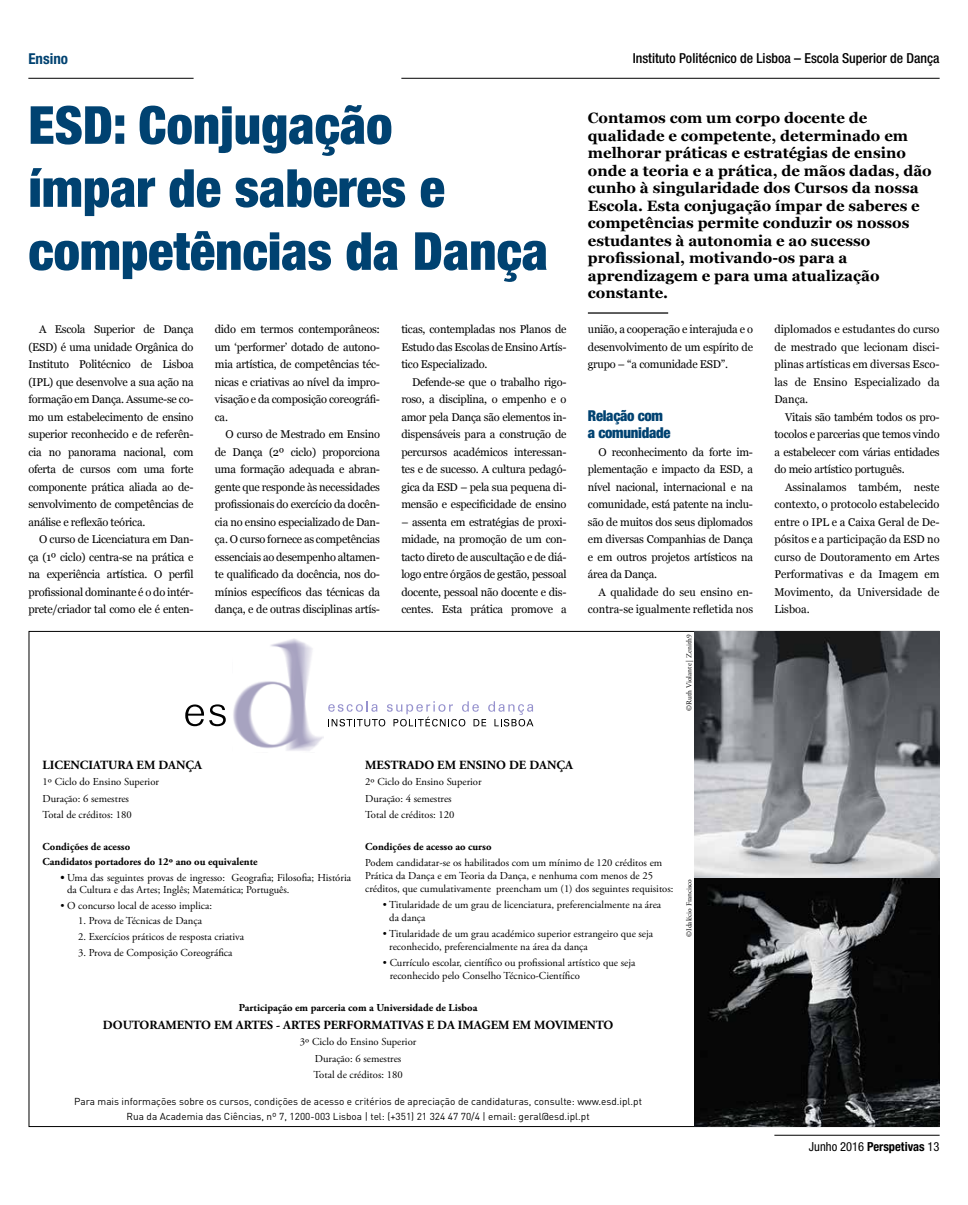
<style>
.page{position:relative;width:968px;height:1205px;background:#fff}
.page>*{position:absolute;margin:0;border:0;box-sizing:border-box;transform-origin:0 0}
.t1{font:900 condensed 52.5px/63px "Helvetica Neue LT Std";color:#004271}
.t2{font:700 15px/17.5px "Georgia";color:#000}
.t3{font:900 condensed 15px/17.5px "Helvetica Neue LT Std";letter-spacing:-.02em;color:#004271}
.t4{font:700 condensed 15px "Helvetica Neue LT Std";color:#004271}
.t5{font:500 condensed 13.75px "Helvetica Neue LT Std";color:#000}
.t6{font:700 12.5px "Adobe Garamond Pro";color:#000}
.t7{font:condensed 12.5px "Helvetica Neue LT Std";color:#000}
.t8{font:11.25px/17.5px "Georgia";letter-spacing:-.02em;color:#000;text-align:justify}
.t9{font:11.25px/17.5px "Georgia";color:#000;text-align:right}
.t10{font:10.62px/16.2px "Adobe Garamond Pro";color:#000}
.t11{font:700 10.62px/15.6px "Adobe Garamond Pro";color:#000}
.t12{font:10px/15px "DIN Pro";color:#000;text-align:center}
.t13{font:7.5px "Adobe Garamond Pro";color:#000}
.s1{font-weight:700}
</style>
<div class="page">
<hr style="left:28px;top:78px;width:165px;height:1px;background:#000">
<hr style="left:401px;top:78px;width:538px;height:1px;background:#000">
<hr style="left:774px;top:1135px;width:165px;height:1px;background:#000">
<hr style="left:587px;top:312px;width:81px;height:2px;background:#000">
<svg style="left:185px;top:704px;width:41px;height:22px"></svg>
<svg style="left:328px;top:701px;width:205px;height:25px"></svg>
<img style="left:233px;top:639px;width:91px;height:112px">
<img style="left:694px;top:631px;width:245px;height:496px">
<h2 class="t4" style="left:28px;top:49px;width:41px">Ensino</h2>
<h1 class="t1" style="left:28px;top:93px;width:521px">ESD: Conjugação<br>ímpar de saberes e competências da Dança</h1>
<p class="t8" style="left:28px;top:320px;width:167px;text-indent:11px">A Escola Superior de Dança (ESD) é uma unidade Orgânica do Instituto Politécnico de Lisboa (IPL) que desenvolve a sua ação na formação em Dança. Assume-se co&shy;mo um estabelecimento de ensino superior reconhecido e de referên&shy;cia no panorama nacional, com oferta de cursos com uma forte componente prática aliada ao de&shy;senvolvimento de competências de análise e reflexão teórica.</p>
<p class="t8" style="left:28px;top:530px;width:167px;text-indent:11px">O curso de Licenciatura em Dan&shy;ça (1º ciclo) centra-se na prática e na experiência artística. O perfil profissional dominante é o do intér&shy;prete/criador tal como ele é enten-</p>
<p class="t8" style="left:215px;top:320px;width:167px">dido em termos contemporâneos: um ‘performer’ dotado de autono&shy;mia artística, de competências téc&shy;nicas e criativas ao nível da impro&shy;visação e da composição coreográfi&shy;ca.</p>
<p class="t8" style="left:215px;top:425px;width:167px;text-indent:11px">O curso de Mestrado em Ensino de Dança (2º ciclo) proporciona uma formação adequada e abran&shy;gente que responde às necessidades profissionais do exercício da docên&shy;cia no ensino especializado de Dan&shy;ça. O curso fornece as competências essenciais ao desempenho altamen&shy;te qualificado da docência, nos do&shy;mínios específicos das técnicas da dança, e de outras disciplinas artís-</p>
<p class="t8" style="left:401px;top:320px;width:167px">ticas, contempladas nos Planos de Estudo das Escolas de Ensino Artís&shy;tico Especializado.</p>
<p class="t8" style="left:401px;top:373px;width:167px;text-indent:11px">Defende-se que o trabalho rigo&shy;roso, a disciplina, o empenho e o amor pela Dança são elementos in&shy;dispensáveis para a construção de percursos académicos interessan&shy;tes e de sucesso. A cultura pedagó&shy;gica da ESD – pela sua pequena di&shy;mensão e especificidade de ensino</p>
<p class="t8" style="left:401px;top:513px;width:167px">– assenta em estratégias de proxi&shy;midade, na promoção de um con&shy;tacto direto de auscultação e de diá&shy;logo entre órgãos de gestão, pessoal docente, pessoal não docente e dis&shy;centes. Esta prática promove a</p>
<p class="t5" style="left:632px;top:50px;width:308px">Instituto Politécnico de Lisboa – Escola Superior de Dança</p>
<p class="t2" style="left:587px;top:108px;width:345px">Contamos com um corpo docente de qualidade e competente, determinado em melhorar práticas e estratégias de ensino onde a teoria e a prática, de mãos dadas, dão cunho à singularidade dos Cursos da nossa Escola. Esta conjugação ímpar de saberes e competências permite conduzir os nossos estudantes à autonomia e ao sucesso profissional, motivando-os para a aprendizagem e para uma atualização constante.</p>
<p class="t8" style="left:587px;top:320px;width:167px">união, a cooperação e interajuda e o desenvolvimento de um espírito de grupo – “a comunidade ESD”.</p>
<h2 class="t3" style="left:587px;top:406px;width:84px">Relação com a comunidade</h2>
<p class="t8" style="left:587px;top:443px;width:167px;text-indent:11px">O reconhecimento da forte im&shy;plementação e impacto da ESD, a nível nacional, internacional e na comunidade, está patente na inclu&shy;são de muitos dos seus diplomados em diversas Companhias de Dança e em outros projetos artísticos na área da Dança.</p>
<p class="t9" style="left:587px;top:583px;width:167px">A qualidade do seu ensino en&shy;contra-se igualmente refletida nos</p>
<p class="t13" style="left:684px;top:710px;width:78px;rotate:-90deg">©Ruth Violante | Zenith9</p>
<p class="t8" style="left:774px;top:320px;width:167px">diplomados e estudantes do curso de mestrado que lecionam disci&shy;plinas artísticas em diversas Esco&shy;las de Ensino Especializado da Dança.</p>
<p class="t8" style="left:774px;top:408px;width:167px;text-indent:11px">Vitais são também todos os pro&shy;tocolos e parcerias que temos vindo a estabelecer com várias entidades do meio artístico português.</p>
<p class="t8" style="left:774px;top:478px;width:167px;text-indent:11px">Assinalamos também, neste contexto, o protocolo estabelecido entre o IPL e a Caixa Geral de De&shy;pósitos e a participação da ESD no curso de Doutoramento em Artes Performativas e da Imagem em Movimento, da Universidade de Lisboa.</p>
<p class="t6" style="left:43px;top:758px;width:161px">LICENCIATURA EM DANÇA</p>
<p class="t10" style="left:43px;top:774px;width:118px">1º Ciclo do Ensino Superior<br>Duração: 6 semestres<br>Total de créditos: 180</p>
<p class="t11" style="left:43px;top:839px;width:216px">Condições de acesso<br>Candidatos portadores do 12º ano ou equivalente</p>
<p class="t10" style="left:67px;top:872px;width:285px;line-height:12.1px;text-indent:-7px"><span class="s1">•</span> Uma das seguintes provas de ingresso: Geografia; Filosofia; História da Cultura e das Artes; Inglês; Matemática; Português.</p>
<p class="t10" style="left:60px;top:897px;width:153px">• O concurso local de acesso implica:</p>
<p class="t10" style="left:78px;top:913px;width:125px">1. Prova de Técnicas de Dança</p>
<p class="t10" style="left:78px;top:929px;width:167px">2. Exercícios práticos de resposta criativa</p>
<p class="t10" style="left:78px;top:944px;width:156px">3. Prova de Composição Coreográfica</p>
<p class="t6" style="left:365px;top:758px;width:209px">MESTRADO EM ENSINO DE DANÇA</p>
<p class="t10" style="left:365px;top:774px;width:118px">2º Ciclo do Ensino Superior<br>Duração: 4 semestres<br>Total de créditos: 120</p>
<p class="t11" style="left:365px;top:839px;width:128px">Condições de acesso ao curso</p>
<p class="t10" style="left:365px;top:856px;width:310px;line-height:12.8px">Podem candidatar-se os habilitados com um mínimo de 120 créditos em<br>Prática da Dança e em Teoria da Dança, e nenhuma com menos de 25 créditos, que cumulativamente preencham um (1) dos seguintes requisitos:</p>
<p class="t10" style="left:389px;top:898px;width:273px;line-height:12.8px;text-indent:-6px">• Titularidade de um grau de licenciatura, preferencialmente na área da dança</p>
<p class="t10" style="left:389px;top:927px;width:265px;line-height:12.8px;text-indent:-6px">• Titularidade de um grau académico superior estrangeiro que seja reconhecido, preferencialmente na área da dança</p>
<p class="t10" style="left:389px;top:956px;width:247px;line-height:12.8px;text-indent:-7px">• Currículo escolar, científico ou profissional artístico que seja reconhecido pelo Conselho Técnico-Científico</p>
<p class="t11" style="left:239px;top:999px;width:240px">Participação em parceria com a Universidade de Lisboa</p>
<p class="t6" style="left:103px;top:1018px;width:512px">DOUTORAMENTO EM ARTES - ARTES PERFORMATIVAS E DA IMAGEM EM MOVIMENTO</p>
<p class="t10" style="left:300px;top:1034px;width:118px;text-align:center">3º Ciclo do Ensino Superior<br>Duração: 6 semestres<br>Total de créditos: 180</p>
<p class="t12" style="left:74px;top:1093px;width:569px">Para mais informações sobre os cursos, condições de acesso e critérios de apreciação de candidaturas, consulte: www.esd.ipl.pt<br>Rua da Academia das Ciências, nº 7, 1200-003 Lisboa | tel: (+351) 21 324 47 70/4 | email: geral@esd.ipl.pt</p>
<p class="t13" style="left:684px;top:936px;width:59px;rotate:-90deg">©Idalécio Francisco</p>
<p class="t7" style="left:808px;top:1139px;width:132px">Junho 2016 <span class="s1">Perspetivas</span> 13</p>
</div>
